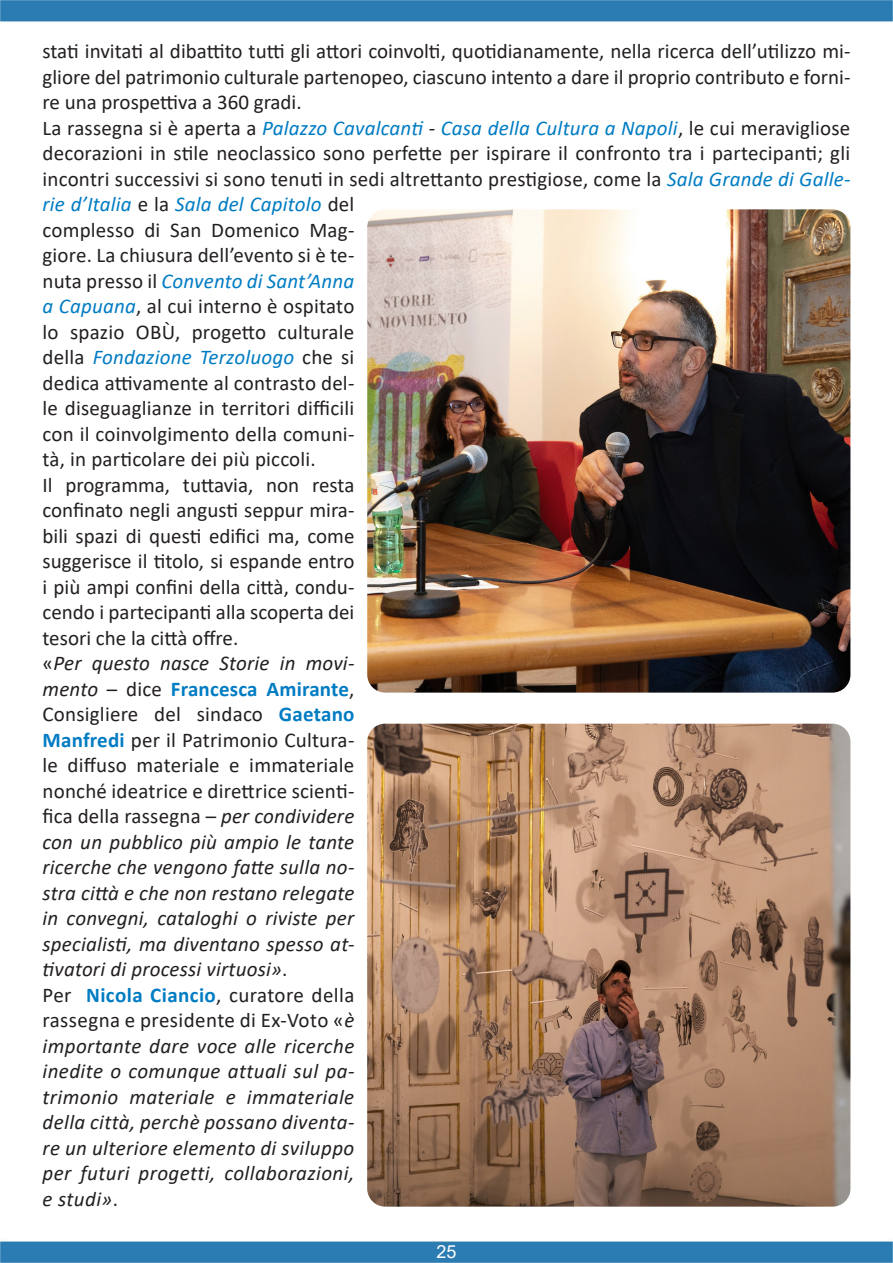
<style>
.page{position:relative;width:893px;height:1263px;background:#fff}
.page>*{position:absolute;margin:0;border:0;box-sizing:border-box;transform-origin:0 0}
.t1{font:21px/25.5px "Calibri";letter-spacing:.01em;color:#231f20;text-align:justify}
.t2{font:italic 21px/25.5px "Calibri";letter-spacing:.01em;color:#231f20;text-align:justify}
.t3{font:18px "Arial";color:#fff}
.s1{font-style:italic;color:#007cc3}
.s2{font-style:italic}
.s3{font-style:normal}
.s4{font-weight:700;font-style:normal;color:#007cc3}
</style>
<div class="page">
<img style="left:0;top:0;width:893px;height:1263px">
<img style="left:367px;top:724px;width:483px;height:482px">
<img style="left:367px;top:209px;width:483px;height:484px">
<p class="t1" style="left:43px;top:38px;width:809px">stati invitati al dibattito tutti gli attori coinvolti, quotidianamente, nella ricerca dell’utilizzo mi&shy;gliore del patrimonio culturale partenopeo, ciascuno intento a dare il proprio contributo e forni&shy;re una prospettiva a 360 gradi.</p>
<p class="t1" style="left:43px;top:115px;width:809px;text-align:left">La rassegna si è aperta a <span class="s1">Palazzo Cavalcanti</span> <span class="s2">-</span> <span class="s1">Casa della Cultura a Napoli</span>, le cui meravigliose decorazioni in stile neoclassico sono perfette per ispirare il confronto tra i partecipanti; gli incontri successivi si sono tenuti in sedi altrettanto prestigiose, come la <span class="s1">Sala Grande di Galle&shy;rie d’Italia</span> e la <span class="s1">Sala del Capitolo</span> del<br>complesso di San Domenico Mag-<br>giore. La chiusura dell’evento si è te-<br>nuta presso il <span class="s1">Convento di Sant’Anna<br>a Capuana</span>, al cui interno è ospitato<br>lo spazio OBÙ, progetto culturale<br>della <span class="s1">Fondazione Terzoluogo</span> che si<br>dedica attivamente al contrasto del-<br>le diseguaglianze in territori difficili<br>con il coinvolgimento della comuni-<br>tà, in particolare dei più piccoli.</p>
<p class="t1" style="left:43px;top:472px;width:313px">Il programma, tuttavia, non resta confinato negli angusti seppur mira&shy;bili spazi di questi edifici ma, come suggerisce il titolo, si espande entro i più ampi confini della città, condu&shy;cendo i partecipanti alla scoperta dei tesori che la città offre.</p>
<p class="t2" style="left:43px;top:650px;width:313px"><span class="s3">«</span>Per questo nasce Storie in movi&shy;mento <span class="s3">– dice</span> <span class="s4">Francesca Amirante</span><span class="s3">, Consigliere del sindaco</span> <span class="s4">Gaetano Manfredi</span> <span class="s3">per il Patrimonio Cultura&shy;le diffuso materiale e immateriale nonché ideatrice e direttrice scienti&shy;fica della rassegna –</span> per condividere con un pubblico più ampio le tante ricerche che vengono fatte sulla no&shy;stra città e che non restano relegate in convegni, cataloghi o riviste per specialisti, ma diventano spesso at&shy;tivatori di processi virtuosi»<span class="s3">.</span></p>
<p class="t2" style="left:43px;top:981px;width:313px"><span class="s3">Per</span> <span class="s4">Nicola Ciancio</span><span class="s3">, curatore della rassegna e presidente di Ex-Voto «</span>è importante dare voce alle ricerche inedite o comunque attuali sul pa&shy;trimonio materiale e immateriale della città, perchè possano diventa&shy;re un ulteriore elemento di sviluppo per futuri progetti, collaborazioni, e studi»<span class="s3">.</span></p>
<p class="t3" style="left:436px;top:1239px;width:22px">25</p>
</div>
